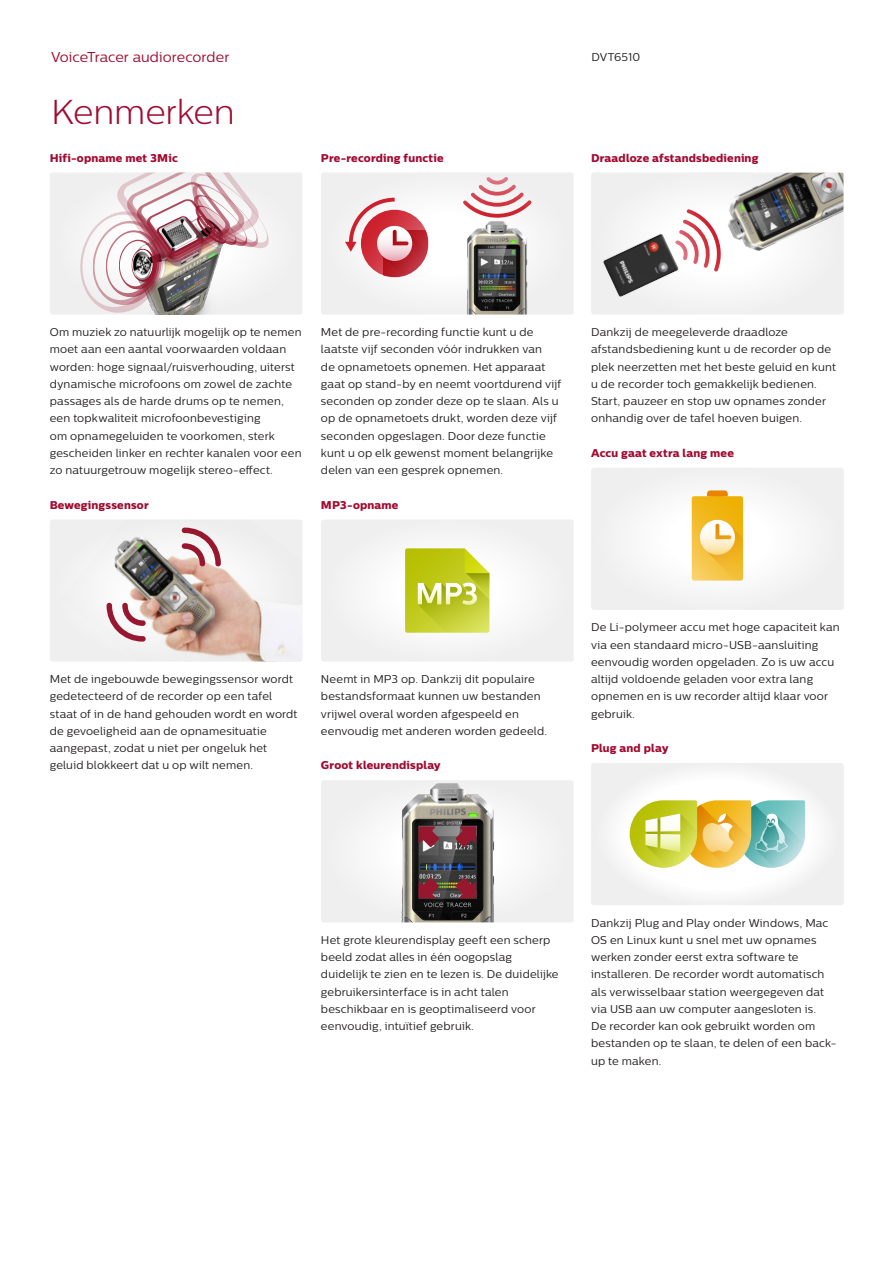
<style>
.page{position:relative;width:893px;height:1263px;background:#fff}
.page>*{position:absolute;margin:0;border:0;box-sizing:border-box;transform-origin:0 0}
.t1{font:300 34.5px "Centrale Sans";letter-spacing:-.005em;color:#a10b30}
.t2{font:14.25px "Centrale Sans";letter-spacing:.005em;color:#a10b30}
.t3{font:11.25px/17.2px "Centrale Sans";letter-spacing:.02em;color:#231f20}
.t4{font:11.25px "Centrale Sans X Bold";letter-spacing:.015em;color:#a10b30}
.t5{font:11.25px "Centrale Sans";color:#231f20}
</style>
<div class="page">
<svg style="left:50px;top:172px;width:252px;height:142px"></svg>
<div style="left:50px;top:519px;width:252px;height:143px;background:#f0f0f0"></div>
<img style="left:106px;top:519px;width:196px;height:143px">
<img style="left:107px;top:528px;width:114px;height:114px">
<div style="left:321px;top:172px;width:253px;height:143px;background:#efefef"></div>
<img style="left:415px;top:201px;width:159px;height:114px">
<svg style="left:463px;top:177px;width:69px;height:41px"></svg>
<svg style="left:345px;top:197px;width:82px;height:79px"></svg>
<svg style="left:321px;top:520px;width:252px;height:141px"></svg>
<svg style="left:321px;top:780px;width:252px;height:142px"></svg>
<div style="left:591px;top:172px;width:253px;height:143px;background:#f0f0f0"></div>
<img style="left:681px;top:172px;width:163px;height:116px">
<svg style="left:692px;top:209px;width:30px;height:63px"></svg>
<img style="left:591px;top:209px;width:101px;height:106px">
<div style="left:591px;top:468px;width:253px;height:142px;background:#f3f3f3"></div>
<svg style="left:692px;top:490px;width:51px;height:91px;background:#f4c552"></svg>
<div style="left:591px;top:763px;width:253px;height:142px;background:#f4f4f4"></div>
<svg style="left:630px;top:800px;width:175px;height:68px;background:#c7ce81"></svg>
<p class="t2" style="left:51px;top:48px;width:180px">VoiceTracer audiorecorder</p>
<h1 class="t1" style="left:51px;top:92px;width:185px">Kenmerken</h1>
<p class="t4" style="left:50px;top:151px;width:130px">Hifi-opname met 3Mic</p>
<p class="t4" style="left:321px;top:150px;width:124px">Pre-recording functie</p>
<p class="t5" style="left:591px;top:50px;width:50px">DVT6510</p>
<p class="t4" style="left:591px;top:150px;width:169px">Draadloze afstandsbediening</p>
<p class="t3" style="left:50px;top:323px;width:253px">Om muziek zo natuurlijk mogelijk op te nemen moet aan een aantal voorwaarden voldaan worden: hoge signaal/ruisverhouding, uiterst dynamische microfoons om zowel de zachte passages als de harde drums op te nemen, een topkwaliteit microfoonbevestiging<br>om opnamegeluiden te voorkomen, sterk gescheiden linker en rechter kanalen voor een zo natuurgetrouw mogelijk stereo-effect.</p>
<p class="t4" style="left:50px;top:497px;width:100px">Bewegingssensor</p>
<p class="t3" style="left:321px;top:323px;width:242px">Met de pre-recording functie kunt u de laatste vijf seconden vóór indrukken van<br>de opnametoets opnemen. Het apparaat gaat op stand-by en neemt voortdurend vijf seconden op zonder deze op te slaan. Als u op de opnametoets drukt, worden deze vijf seconden opgeslagen. Door deze functie kunt u op elk gewenst moment belangrijke delen van een gesprek opnemen.</p>
<p class="t4" style="left:321px;top:497px;width:79px">MP3-opname</p>
<p class="t3" style="left:591px;top:323px;width:246px">Dankzij de meegeleverde draadloze afstandsbediening kunt u de recorder op de plek neerzetten met het beste geluid en kunt u de recorder toch gemakkelijk bedienen.<br>Start, pauzeer en stop uw opnames zonder onhandig over de tafel hoeven buigen.</p>
<p class="t4" style="left:591px;top:446px;width:144px">Accu gaat extra lang mee</p>
<p class="t3" style="left:50px;top:670px;width:249px">Met de ingebouwde bewegingssensor wordt gedetecteerd of de recorder op een tafel staat of in de hand gehouden wordt en wordt de gevoeligheid aan de opnamesituatie aangepast, zodat u niet per ongeluk het geluid blokkeert dat u op wilt nemen.</p>
<p class="t3" style="left:321px;top:670px;width:228px">Neemt in MP3 op. Dankzij dit populaire bestandsformaat kunnen uw bestanden vrijwel overal worden afgespeeld en eenvoudig met anderen worden gedeeld.</p>
<p class="t4" style="left:321px;top:758px;width:121px">Groot kleurendisplay</p>
<p class="t3" style="left:591px;top:619px;width:250px">De Li-polymeer accu met hoge capaciteit kan via een standaard micro-USB-aansluiting eenvoudig worden opgeladen. Zo is uw accu altijd voldoende geladen voor extra lang opnemen en is uw recorder altijd klaar voor gebruik.</p>
<p class="t4" style="left:591px;top:741px;width:79px">Plug and play</p>
<p class="t3" style="left:321px;top:931px;width:239px">Het grote kleurendisplay geeft een scherp beeld zodat alles in één oogopslag duidelijk te zien en te lezen is. De duidelijke gebruikersinterface is in acht talen beschikbaar en is geoptimaliseerd voor eenvoudig, intuïtief gebruik.</p>
<p class="t3" style="left:591px;top:914px;width:247px">Dankzij Plug and Play onder Windows, Mac OS en Linux kunt u snel met uw opnames werken zonder eerst extra software te installeren. De recorder wordt automatisch als verwisselbaar station weergegeven dat via USB aan uw computer aangesloten is.<br>De recorder kan ook gebruikt worden om bestanden op te slaan, te delen of een back&shy;up te maken.</p>
</div>
